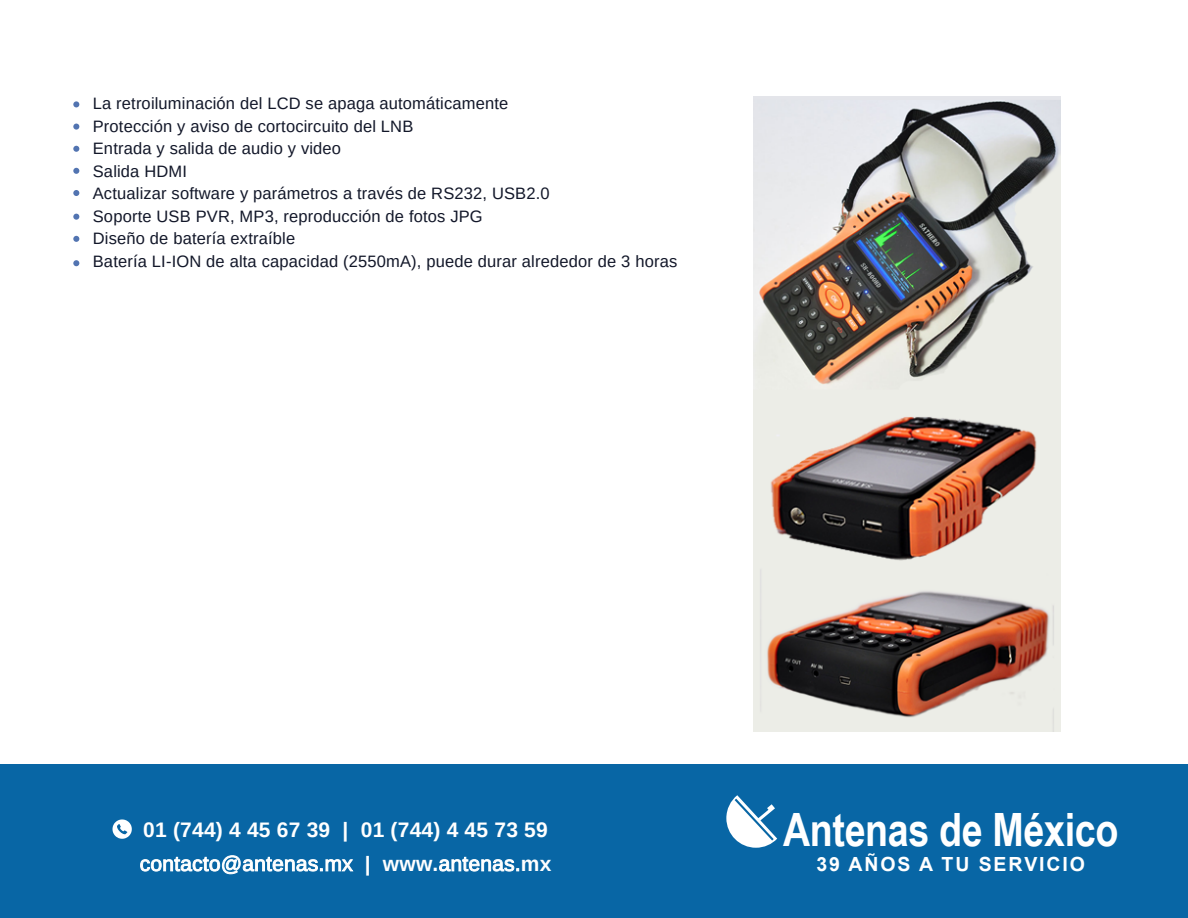
<style>
.page{position:relative;width:1188px;height:918px;background:#fff}
.page>*{position:absolute;margin:0;border:0;box-sizing:border-box;transform-origin:0 0}
.t1{font:700 45.9px "Arial Narrow";letter-spacing:-.01em;color:#fff}
.t2{font:700 21px/33.8px "Arimo";letter-spacing:.01em;color:#fff}
.t3{font:700 19.5px "Arial";letter-spacing:.095em;color:#fff}
.t4{font:16.5px/22.5px "Arimo";letter-spacing:.01em;color:#121729}
.s1{font-weight:400}
</style>
<div class="page">
<svg style="left:73px;top:101px;width:6px;height:6px"></svg>
<svg style="left:73px;top:124px;width:6px;height:6px"></svg>
<svg style="left:73px;top:146px;width:6px;height:6px"></svg>
<svg style="left:73px;top:168px;width:6px;height:6px"></svg>
<svg style="left:73px;top:190px;width:6px;height:6px"></svg>
<svg style="left:73px;top:214px;width:6px;height:6px"></svg>
<svg style="left:73px;top:236px;width:6px;height:6px"></svg>
<svg style="left:73px;top:260px;width:6px;height:6px"></svg>
<img style="left:754px;top:97px;width:306px;height:634px">
<div style="left:0;top:765px;width:1188px;height:152px;background:#0866a5"></div>
<svg style="left:726px;top:795px;width:51px;height:53px"></svg>
<svg style="left:113px;top:819px;width:19px;height:20px"></svg>
<p class="t4" style="left:93px;top:92px;width:586px">La retroiluminación del LCD se apaga automáticamente<br>Protección y aviso de cortocircuito del LNB<br>Entrada y salida de audio y video<br>Salida HDMI<br>Actualizar software y parámetros a través de RS232, USB2.0<br>Soporte USB PVR, MP3, reproducción de fotos JPG<br>Diseño de batería extraíble<br>Batería LI-ION de alta capacidad (2550mA), puede durar alrededor de 3 horas</p>
<p class="t2" style="left:140px;top:813px;width:413px">01 (744) 4 45 67 39 | 01 (744) 4 45 73 59 <span class="s1">contacto@antenas.mx</span> | www.<span class="s1">antenas.</span>mx</p>
<h1 class="t1" style="left:783px;top:795px;width:337px">Antenas de México</h1>
<p class="t3" style="left:816px;top:852px;width:270px">39 AÑOS A TU SERVICIO</p>
</div>
